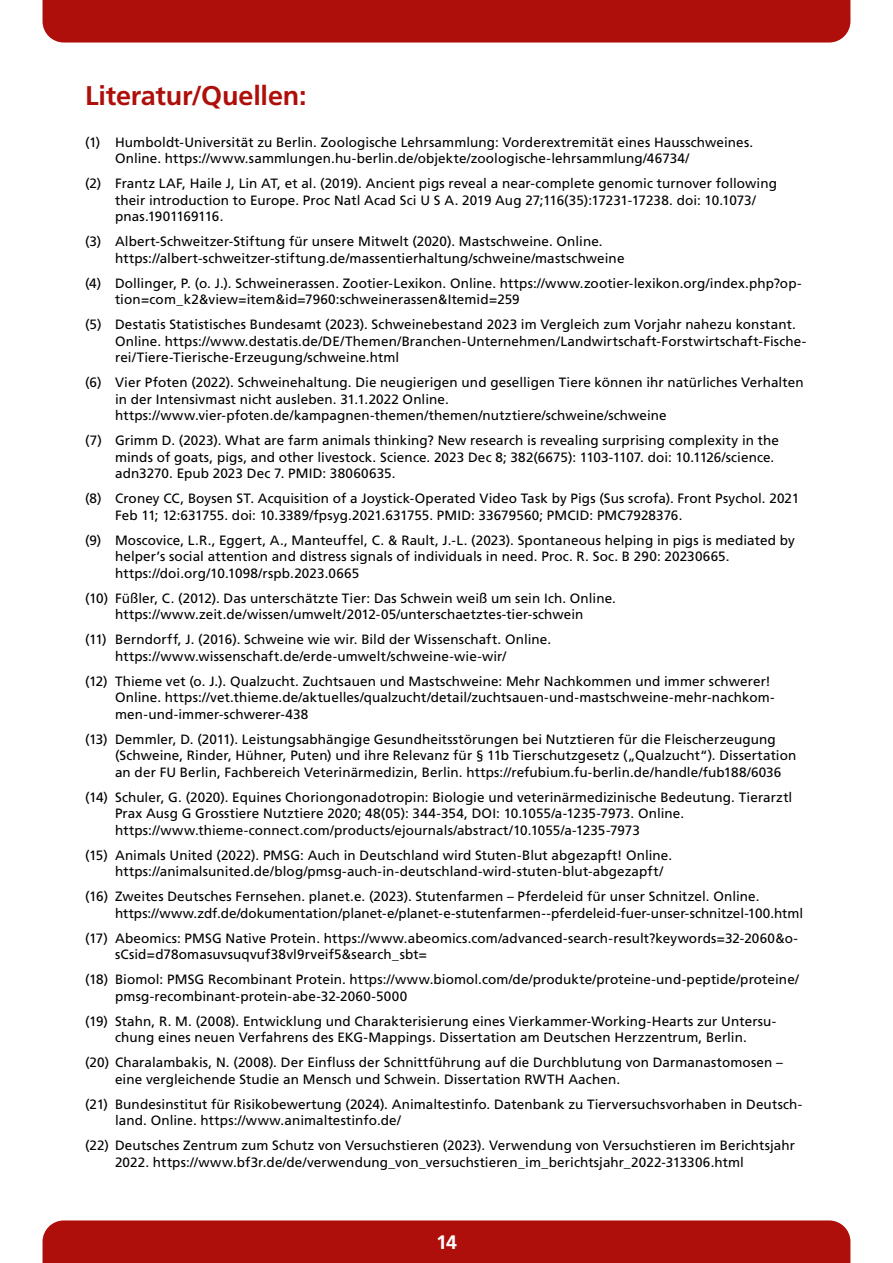
<style>
.page{position:relative;width:893px;height:1263px;background:#fff}
.page>*{position:absolute;margin:0;border:0;box-sizing:border-box;transform-origin:0 0}
.t1{font:700 27px "Frutiger LT Std";letter-spacing:-.005em;color:#ae0f0a}
.t2{font:700 19.5px "Frutiger LT Std";color:#fff}
.t3{font:13.5px/16.5px "Frutiger LT Std";letter-spacing:.005em;color:#000}
</style>
<div class="page">
<div style="left:43px;top:0;width:807px;height:43px;background:#ae0f0a"></div>
<div style="left:43px;top:1220px;width:807px;height:43px;background:#ae0f0a"></div>
<h1 class="t1" style="left:85px;top:80px;width:223px">Literatur/Quellen:</h1>
<p class="t3" style="left:115px;top:134px;width:640px;text-indent:-30px">(1) Humboldt-Universität zu Berlin. Zoologische Lehrsammlung: Vorderextremität eines Hausschweines.<br>Online. https://www.sammlungen.hu-berlin.de/objekte/zoologische-lehrsammlung/46734/</p>
<p class="t3" style="left:115px;top:175px;width:663px;text-indent:-30px">(2) Frantz LAF, Haile J, Lin AT, et al. (2019). Ancient pigs reveal a near-complete genomic turnover following their introduction to Europe. Proc Natl Acad Sci U S A. 2019 Aug 27;116(35):17231-17238. doi: 10.1073/ pnas.1901169116.</p>
<p class="t3" style="left:115px;top:233px;width:511px;text-indent:-30px">(3) Albert-Schweitzer-Stiftung für unsere Mitwelt (2020). Mastschweine. Online. https://albert-schweitzer-stiftung.de/massentierhaltung/schweine/mastschweine</p>
<p class="t3" style="left:115px;top:275px;width:688px;text-indent:-30px">(4) Dollinger, P. (o. J.). Schweinerassen. Zootier-Lexikon. Online. https://www.zootier-lexikon.org/index.php?op&shy;tion=com_k2&amp;view=item&amp;id=7960:schweinerassen&amp;Itemid=259</p>
<p class="t3" style="left:115px;top:316px;width:693px;text-indent:-30px">(5) Destatis Statistisches Bundesamt (2023). Schweinebestand 2023 im Vergleich zum Vorjahr nahezu konstant.<br>Online. https://www.destatis.de/DE/Themen/Branchen-Unternehmen/Landwirtschaft-Forstwirtschaft-Fische&shy;rei/Tiere-Tierische-Erzeugung/schweine.html</p>
<p class="t3" style="left:115px;top:374px;width:690px;text-indent:-30px">(6) Vier Pfoten (2022). Schweinehaltung. Die neugierigen und geselligen Tiere können ihr natürliches Verhalten in der Intensivmast nicht ausleben. 31.1.2022 Online. https://www.vier-pfoten.de/kampagnen-themen/themen/nutztiere/schweine/schweine</p>
<p class="t3" style="left:115px;top:432px;width:665px;text-indent:-30px">(7) Grimm D. (2023). What are farm animals thinking? New research is revealing surprising complexity in the minds of goats, pigs, and other livestock. Science. 2023 Dec 8; 382(6675): 1103-1107. doi: 10.1126/science. adn3270. Epub 2023 Dec 7. PMID: 38060635.</p>
<p class="t3" style="left:115px;top:490px;width:686px;text-indent:-30px">(8) Croney CC, Boysen ST. Acquisition of a Joystick-Operated Video Task by Pigs (Sus scrofa). Front Psychol. 2021<br>Feb 11; 12:631755. doi: 10.3389/fpsyg.2021.631755. PMID: 33679560; PMCID: PMC7928376.</p>
<p class="t3" style="left:115px;top:532px;width:681px;text-indent:-30px">(9) Moscovice, L.R., Eggert, A., Manteuffel, C. &amp; Rault, J.-L. (2023). Spontaneous helping in pigs is mediated by helper’s social attention and distress signals of individuals in need. Proc. R. Soc. B 290: 20230665. https://doi.org/10.1098/rspb.2023.0665</p>
<p class="t3" style="left:85px;top:590px;width:532px;text-align:center">(10) Füßler, C. (2012). Das unterschätzte Tier: Das Schwein weiß um sein Ich. Online. https://www.zeit.de/wissen/umwelt/2012-05/unterschaetztes-tier-schwein</p>
<p class="t3" style="left:115px;top:631px;width:438px;text-indent:-30px">(11) Berndorff, J. (2016). Schweine wie wir. Bild der Wissenschaft. Online. https://www.wissenschaft.de/erde-umwelt/schweine-wie-wir/</p>
<p class="t3" style="left:115px;top:673px;width:661px;text-indent:-30px">(12) Thieme vet (o. J.). Qualzucht. Zuchtsauen und Mastschweine: Mehr Nachkommen und immer schwerer!<br>Online. https://vet.thieme.de/aktuelles/qualzucht/detail/zuchtsauen-und-mastschweine-mehr-nachkom&shy;men-und-immer-schwerer-438</p>
<p class="t3" style="left:115px;top:731px;width:683px;text-indent:-30px">(13) Demmler, D. (2011). Leistungsabhängige Gesundheitsstörungen bei Nutztieren für die Fleischerzeugung (Schweine, Rinder, Hühner, Puten) und ihre Relevanz für § 11b Tierschutzgesetz („Qualzucht“). Dissertation an der FU Berlin, Fachbereich Veterinärmedizin, Berlin. https://refubium.fu-berlin.de/handle/fub188/6036</p>
<p class="t3" style="left:115px;top:789px;width:679px;text-indent:-30px">(14) Schuler, G. (2020). Equines Choriongonadotropin: Biologie und veterinärmedizinische Bedeutung. Tierarztl<br>Prax Ausg G Grosstiere Nutztiere 2020; 48(05): 344-354, DOI: 10.1055/a-1235-7973. Online. https://www.thieme-connect.com/products/ejournals/abstract/10.1055/a-1235-7973</p>
<p class="t3" style="left:115px;top:847px;width:559px;text-indent:-30px">(15) Animals United (2022). PMSG: Auch in Deutschland wird Stuten-Blut abgezapft! Online. https://animalsunited.de/blog/pmsg-auch-in-deutschland-wird-stuten-blut-abgezapft/</p>
<p class="t3" style="left:115px;top:888px;width:690px;text-indent:-30px">(16) Zweites Deutsches Fernsehen. planet.e. (2023). Stutenfarmen – Pferdeleid für unser Schnitzel. Online. https://www.zdf.de/dokumentation/planet-e/planet-e-stutenfarmen--pferdeleid-fuer-unser-schnitzel-100.html</p>
<p class="t3" style="left:115px;top:930px;width:685px;text-indent:-30px">(17) Abeomics: PMSG Native Protein. https://www.abeomics.com/advanced-search-result?keywords=32-2060&amp;o&shy;sCsid=d78omasuvsuqvuf38vl9rveif5&amp;search_sbt=</p>
<p class="t3" style="left:115px;top:971px;width:685px;text-indent:-30px">(18) Biomol: PMSG Recombinant Protein. https://www.biomol.com/de/produkte/proteine-und-peptide/proteine/ pmsg-recombinant-protein-abe-32-2060-5000</p>
<p class="t3" style="left:85px;top:1013px;width:693px;text-align:center">(19) Stahn, R. M. (2008). Entwicklung und Charakterisierung eines Vierkammer-Working-Hearts zur Untersu&shy;chung eines neuen Verfahrens des EKG-Mappings. Dissertation am Deutschen Herzzentrum, Berlin.</p>
<p class="t3" style="left:115px;top:1054px;width:669px;text-indent:-30px">(20) Charalambakis, N. (2008). Der Einfluss der Schnittführung auf die Durchblutung von Darmanastomosen – eine vergleichende Studie an Mensch und Schwein. Dissertation RWTH Aachen.</p>
<p class="t3" style="left:115px;top:1096px;width:689px;text-indent:-30px">(21) Bundesinstitut für Risikobewertung (2024). Animaltestinfo. Datenbank zu Tierversuchsvorhaben in Deutsch&shy;land. Online. https://www.animaltestinfo.de/</p>
<p class="t3" style="left:115px;top:1137px;width:681px;text-indent:-30px">(22) Deutsches Zentrum zum Schutz von Versuchstieren (2023). Verwendung von Versuchstieren im Berichtsjahr<br>2022. https://www.bf3r.de/de/verwendung_von_versuchstieren_im_berichtsjahr_2022-313306.html</p>
<h2 class="t2" style="left:436px;top:1231px;width:22px">14</h2>
</div>
